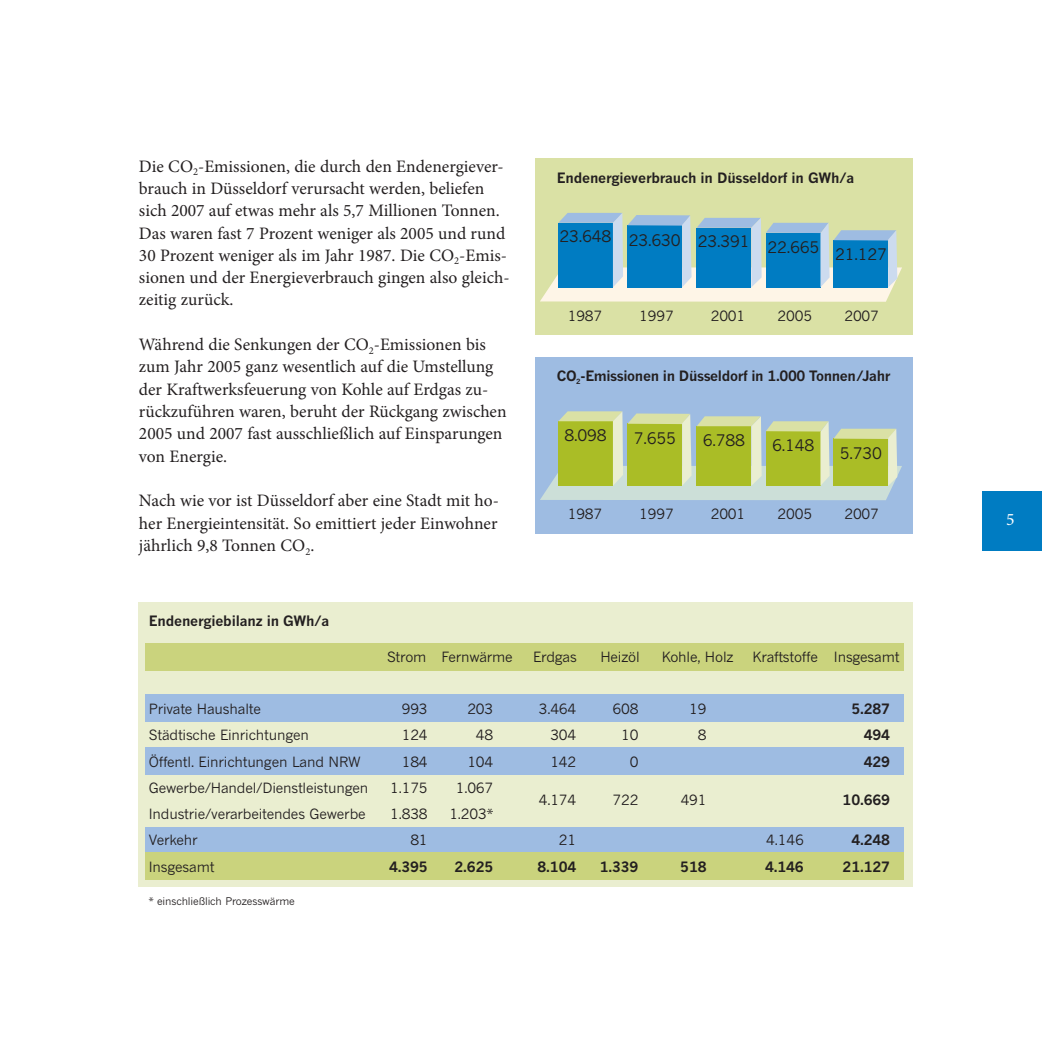
<style>
.page{position:relative;width:1042px;height:1042px;background:#fff}
.page>*{position:absolute;margin:0;border:0;box-sizing:border-box;transform-origin:0 0}
.t1{font:17.5px/22.4px "Minion Pro";color:#231f20}
.t2{font:17.5px "Minion Pro";color:#fff}
.t3{font:15.75px "News Gothic";letter-spacing:-.01em;color:#231f20}
.t4{font:14px "News Gothic";letter-spacing:-.015em;color:#231f20}
.t5{font:700 14px "News Gothic";letter-spacing:-.015em;color:#231f20}
.t6{font:10.5px "News Gothic";letter-spacing:-.015em;color:#231f20}
</style>
<div class="page">
<div style="left:139px;top:602px;width:774px;height:285px;background:#eaeed0"></div>
<div style="left:536px;top:159px;width:377px;height:176px;background:#dae1a5"></div>
<div style="left:982px;top:491px;width:60px;height:60px;background:#007cc2"></div>
<svg style="left:540px;top:213px;width:362px;height:89px"></svg>
<div style="left:145px;top:643px;width:759px;height:27px;background:#cad37d"></div>
<div style="left:145px;top:694px;width:759px;height:27px;background:#9ebce2"></div>
<div style="left:145px;top:747px;width:759px;height:27px;background:#9ebce2"></div>
<div style="left:145px;top:827px;width:759px;height:27px;background:#9ebce2"></div>
<div style="left:145px;top:853px;width:759px;height:27px;background:#cad37d"></div>
<div style="left:536px;top:357px;width:377px;height:176px;background:#9ebce2"></div>
<svg style="left:540px;top:411px;width:362px;height:89px"></svg>
<p class="t1" style="left:139px;top:156px;width:372px">Die CO<sub>2</sub>-Emissionen, die durch den Endenergiever&shy;brauch in Düsseldorf verursacht werden, beliefen sich 2007 auf etwas mehr als 5,7 Millionen Tonnen.<br>Das waren fast 7 Prozent weniger als 2005 und rund 30 Prozent weniger als im Jahr 1987. Die CO<sub>2</sub>-Emis&shy;sionen und der Energieverbrauch gingen also gleich&shy;zeitig zurück.</p>
<p class="t1" style="left:139px;top:335px;width:369px">Während die Senkungen der CO<sub>2</sub>-Emissionen bis zum Jahr 2005 ganz wesentlich auf die Umstellung der Kraftwerksfeuerung von Kohle auf Erdgas zu&shy;rückzuführen waren, beruht der Rückgang zwischen 2005 und 2007 fast ausschließlich auf Einsparungen von Energie.</p>
<p class="t1" style="left:139px;top:491px;width:362px;text-align:justify">Nach wie vor ist Düsseldorf aber eine Stadt mit ho&shy;her Energieintensität. So emittiert jeder Einwohner jährlich 9,8 Tonnen CO<sub>2</sub>.</p>
<h4 class="t5" style="left:149px;top:615px;width:182px">Endenergiebilanz in GWh/a</h4>
<h4 class="t5" style="left:557px;top:172px;width:299px">Endenergieverbrauch in Düsseldorf in GWh/a</h4>
<p class="t3" style="left:559px;top:230px;width:53px">23.648</p>
<p class="t3" style="left:629px;top:234px;width:53px">23.630</p>
<p class="t3" style="left:698px;top:236px;width:53px">23.391</p>
<p class="t3" style="left:767px;top:241px;width:53px">22.665</p>
<p class="t3" style="left:835px;top:248px;width:53px">21.127</p>
<p class="t4" style="left:568px;top:310px;width:36px">1987</p>
<p class="t4" style="left:639px;top:310px;width:36px">1997</p>
<p class="t4" style="left:711px;top:310px;width:36px">2001</p>
<p class="t4" style="left:777px;top:310px;width:36px">2005</p>
<p class="t4" style="left:844px;top:310px;width:36px">2007</p>
<h4 class="t5" style="left:557px;top:371px;width:335px">CO<sub>2</sub>-Emissionen in Düsseldorf in 1.000 Tonnen/Jahr</h4>
<p class="t3" style="left:564px;top:429px;width:44px">8.098</p>
<p class="t3" style="left:634px;top:432px;width:44px">7.655</p>
<p class="t3" style="left:703px;top:434px;width:44px">6.788</p>
<p class="t3" style="left:772px;top:439px;width:44px">6.148</p>
<p class="t3" style="left:840px;top:447px;width:44px">5.730</p>
<p class="t4" style="left:568px;top:509px;width:36px">1987</p>
<p class="t4" style="left:639px;top:509px;width:36px">1997</p>
<p class="t4" style="left:711px;top:509px;width:36px">2001</p>
<p class="t4" style="left:777px;top:509px;width:36px">2005</p>
<p class="t4" style="left:844px;top:509px;width:36px">2007</p>
<p class="t4" style="left:387px;top:651px;width:41px">Strom</p>
<p class="t4" style="left:441px;top:651px;width:73px">Fernwärme</p>
<p class="t4" style="left:533px;top:651px;width:45px">Erdgas</p>
<p class="t4" style="left:600px;top:651px;width:41px">Heizöl</p>
<p class="t4" style="left:662px;top:651px;width:73px">Kohle, Holz</p>
<p class="t4" style="left:752px;top:651px;width:67px">Kraftstoffe</p>
<p class="t4" style="left:834px;top:651px;width:67px">Insgesamt</p>
<p class="t4" style="left:149px;top:704px;width:114px">Private Haushalte</p>
<p class="t4" style="left:402px;top:704px;width:27px">993</p>
<p class="t4" style="left:467px;top:704px;width:27px">203</p>
<p class="t4" style="left:539px;top:704px;width:39px">3.464</p>
<p class="t4" style="left:612px;top:704px;width:27px">608</p>
<p class="t4" style="left:689px;top:704px;width:19px">19</p>
<p class="t5" style="left:851px;top:703px;width:40px">5.287</p>
<p class="t4" style="left:149px;top:730px;width:162px">Städtische Einrichtungen</p>
<p class="t4" style="left:402px;top:730px;width:27px">124</p>
<p class="t4" style="left:476px;top:730px;width:19px">48</p>
<p class="t4" style="left:550px;top:730px;width:27px">304</p>
<p class="t4" style="left:621px;top:730px;width:19px">10</p>
<p class="t4" style="left:698px;top:730px;width:10px">8</p>
<p class="t5" style="left:864px;top:730px;width:28px">494</p>
<p class="t4" style="left:149px;top:756px;width:213px">Öffentl. Einrichtungen Land NRW</p>
<p class="t4" style="left:402px;top:756px;width:27px">184</p>
<p class="t4" style="left:467px;top:756px;width:27px">104</p>
<p class="t4" style="left:550px;top:756px;width:27px">142</p>
<p class="t4" style="left:630px;top:756px;width:10px">0</p>
<p class="t5" style="left:864px;top:756px;width:28px">429</p>
<p class="t4" style="left:149px;top:782px;width:221px">Gewerbe/Handel/Dienstleistungen</p>
<p class="t4" style="left:390px;top:782px;width:39px">1.175</p>
<p class="t4" style="left:456px;top:782px;width:39px">1.067</p>
<p class="t4" style="left:539px;top:794px;width:39px">4.174</p>
<p class="t4" style="left:612px;top:794px;width:27px">722</p>
<p class="t4" style="left:681px;top:794px;width:27px">491</p>
<p class="t5" style="left:842px;top:794px;width:49px">10.669</p>
<p class="t4" style="left:149px;top:809px;width:218px">Industrie/verarbeitendes Gewerbe</p>
<p class="t4" style="left:390px;top:809px;width:39px">1.838</p>
<p class="t4" style="left:449px;top:809px;width:45px">1.203*</p>
<p class="t4" style="left:149px;top:835px;width:50px">Verkehr</p>
<p class="t4" style="left:410px;top:835px;width:19px">81</p>
<p class="t4" style="left:559px;top:835px;width:19px">21</p>
<p class="t4" style="left:766px;top:835px;width:39px">4.146</p>
<p class="t5" style="left:851px;top:835px;width:40px">4.248</p>
<p class="t4" style="left:149px;top:861px;width:67px">Insgesamt</p>
<p class="t5" style="left:389px;top:861px;width:40px">4.395</p>
<p class="t5" style="left:454px;top:861px;width:40px">2.625</p>
<p class="t5" style="left:537px;top:861px;width:40px">8.104</p>
<p class="t5" style="left:600px;top:861px;width:40px">1.339</p>
<p class="t5" style="left:680px;top:861px;width:28px">518</p>
<p class="t5" style="left:765px;top:861px;width:40px">4.146</p>
<p class="t5" style="left:842px;top:861px;width:49px">21.127</p>
<p class="t6" style="left:149px;top:897px;width:147px">* einschließlich Prozesswärme</p>
<p class="t2" style="left:1006px;top:512px;width:10px">5</p>
</div>
